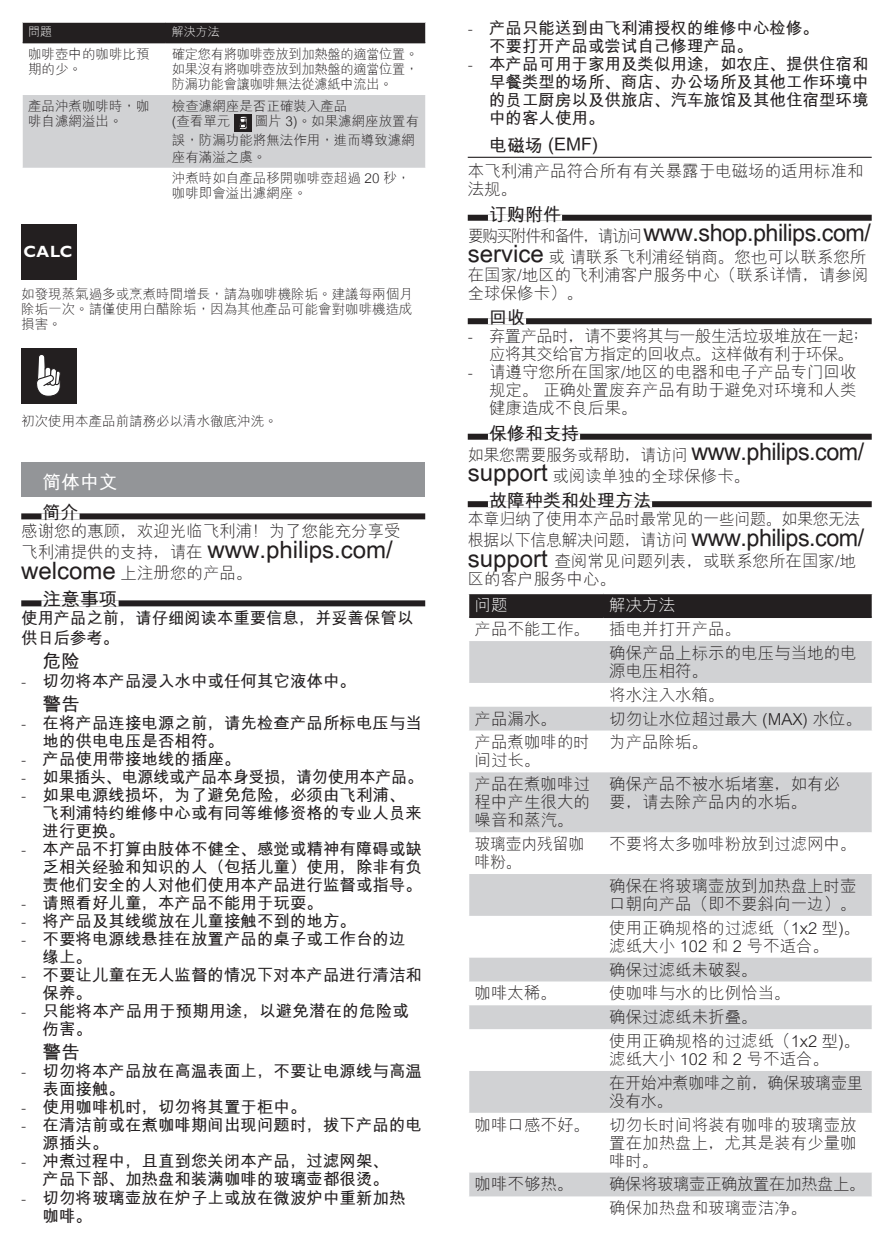
<style>
.page{position:relative;width:893px;height:1259px;background:#fff}
.page>*{position:absolute;margin:0;border:0;box-sizing:border-box;transform-origin:0 0}
.t1{font:24px "M Hei GB Bold";letter-spacing:-.02em;color:#231f20}
.t2{font:24px "M Hei GB Bold";color:#231f20}
.t3{font:700 18.75px "M Hei B5";color:#231f20}
.t4{font:18.75px "M Hei GB Bold";color:#fff}
.t5{font:18.75px "M Hei GB Bold";color:#231f20}
.t6{font:18px "M Hei GB Bold";color:#231f20}
.t7{font:16.5px/18px "M Hei GB Bold";color:#231f20}
.t8{font:16.5px/18px "M Hei GB Light";color:#231f20}
.t9{font:16.5px/18px "M Hei GB Light";letter-spacing:-.02em;color:#231f20}
.t10{font:16.5px/18px "M Hei GB Light";letter-spacing:-.04em;color:#231f20;text-align:center}
.t11{font:16.5px/23.9px "M Hei GB Light";letter-spacing:-.03em;color:#231f20}
.t12{font:16.5px "M Hei GB Bold";letter-spacing:-.02em;color:#231f20}
.t13{font:16.5px "M Hei GB Light";color:#fff}
.t14{font:700 16.35px "Gill Sans Alt One WGL";color:#fff}
.t15{font:300 13.5px/15px "M Hei B5";color:#231f20}
.t16{font:300 12px "M Hei B5";color:#fff}
.s1{font-family:"M Hei GB Light";font-size:16.5px}
.s2{font-family:"M Hei GB Bold";font-size:24px}
.s3{font-family:"M Hei GB Bold";font-weight:400}
.s4{font-family:"Gill Sans Alt One WGL Light"}
</style>
<div class="page">
<hr style="left:468px;top:157px;width:404px;height:1px;background:#231f20">
<div style="left:468px;top:215px;width:404px;height:6px;background:#231f20"></div>
<div style="left:488px;top:215px;width:74px;height:6px;background:#fff"></div>
<div style="left:468px;top:318px;width:404px;height:6px;background:#231f20"></div>
<div style="left:488px;top:318px;width:38px;height:6px;background:#fff"></div>
<div style="left:468px;top:434px;width:404px;height:6px;background:#231f20"></div>
<div style="left:488px;top:434px;width:92px;height:6px;background:#fff"></div>
<div style="left:468px;top:501px;width:404px;height:6px;background:#231f20"></div>
<div style="left:488px;top:501px;width:164px;height:6px;background:#fff"></div>
<svg style="left:469px;top:641px;width:403px;height:555px"></svg>
<svg style="left:468px;top:593px;width:405px;height:23px;background:#2f2b2c"></svg>
<hr style="left:469px;top:616px;width:134px;height:2px;background:#231f20">
<hr style="left:603px;top:616px;width:269px;height:2px;background:#231f20">
<div style="left:21px;top:513px;width:404px;height:6px;background:#231f20"></div>
<div style="left:41px;top:513px;width:39px;height:6px;background:#fff"></div>
<div style="left:21px;top:600px;width:404px;height:6px;background:#231f20"></div>
<div style="left:41px;top:600px;width:78px;height:6px;background:#fff"></div>
<div style="left:23px;top:23px;width:402px;height:19px;background:#231f20"></div>
<hr style="left:23px;top:42px;width:143px;height:1px;background:#231f20">
<hr style="left:166px;top:42px;width:259px;height:1px;background:#231f20">
<div style="left:22px;top:95px;width:404px;height:73px;background:#d1d2d4"></div>
<div style="left:21px;top:224px;width:56px;height:55px;background:#231f20"></div>
<div style="left:21px;top:348px;width:56px;height:56px;background:#231f20"></div>
<svg style="left:37px;top:355px;width:24px;height:42px"></svg>
<div style="left:21px;top:463px;width:404px;height:34px;background:#939598"></div>
<p class="t16" style="left:28px;top:25px;width:26px">問題</p>
<p class="t16" style="left:172px;top:25px;width:49px">解決方法</p>
<p class="t15" style="left:28px;top:47px;width:123px">咖啡壺中的咖啡比預期的少。</p>
<p class="t15" style="left:172px;top:47px;width:248px;text-align:justify">確定您有將咖啡壺放到加熱盤的適當位置。如果沒有將咖啡壺放到加熱盤的適當位置，防漏功能會讓咖啡無法從濾紙中流出。</p>
<p class="t15" style="left:28px;top:99px;width:123px">產品沖煮咖啡時，咖啡自濾網溢出。</p>
<p class="t15" style="left:172px;top:99px;width:177px">檢查濾網座是否正確裝入產品(查看單元</p>
<p class="t15" style="left:172px;top:111px;width:249px;line-height:19.5px;text-indent:83px">圖片 3)。如果濾網座放置有誤，防漏功能將無法作用，進而導致濾網</p>
<p class="t15" style="left:172px;top:146px;width:240px;line-height:21.6px">座有滿溢之虞。<br>沖煮時如自產品移開咖啡壺超過 20 秒，</p>
<p class="t15" style="left:172px;top:186px;width:137px">咖啡即會溢出濾網座。</p>
<p class="t14" style="left:24px;top:240px;width:50px">CALC</p>
<p class="t15" style="left:21px;top:287px;width:393px;text-align:justify">如發現蒸氣過多或烹煮時間增長，請為咖啡機除垢。建議每兩個月除垢一次。請僅使用白醋除垢，因為其他產品可能會對咖啡機造成損害。</p>
<p class="t15" style="left:21px;top:414px;width:258px">初次使用本產品前請務必以清水徹底沖洗。</p>
<p class="t4" style="left:43px;top:473px;width:76px">简体中文</p>
<p class="t6" style="left:43px;top:504px;width:37px">简介</p>
<p class="t8" style="left:21px;top:523px;width:381px">感谢您的惠顾，欢迎光临飞利浦！为了您能充分享受</p>
<h1 class="t2" style="left:21px;top:539px;width:373px"><span class="s1">飞利浦提供的支持，请在</span> www.philips.com/</h1>
<p class="t8" style="left:21px;top:565px;width:233px"><span class="s2">welcome</span> 上注册您的产品。</p>
<p class="t5" style="left:43px;top:590px;width:76px">注意事项</p>
<p class="t7" style="left:21px;top:608px;width:394px;line-height:19.5px">使用产品之前，请仔细阅读本重要信息，并妥善保管以供日后参考。</p>
<p class="t3" style="left:43px;top:651px;width:39px">危<span class="s3">险</span></p>
<p class="t7" style="left:21px;top:672px;width:336px"><span class="s4">-</span> 切勿将本产品浸入水中或任何其它液体中。</p>
<p class="t3" style="left:43px;top:695px;width:39px">警告</p>
<p class="t7" style="left:43px;top:714px;width:381px;text-indent:-21px"><span class="s4">-</span> 在将产品连接电源之前，请先检查产品所标电压与当地的供电电压是否相符。</p>
<p class="t7" style="left:21px;top:750px;width:221px"><span class="s4">-</span> 产品使用带接地线的插座。</p>
<p class="t12" style="left:21px;top:769px;width:403px"><span class="s4">-</span> 如果插头、电源线或产品本身受损，请勿使用本产品。</p>
<p class="t7" style="left:43px;top:786px;width:381px;text-indent:-21px"><span class="s4">-</span> 如果电源线损坏，为了避免危险，必须由飞利浦、飞利浦特约维修中心或有同等维修资格的专业人员来进行更换。</p>
<p class="t7" style="left:43px;top:840px;width:381px;text-align:justify;text-indent:-21px"><span class="s4">-</span> 本产品不打算由肢体不健全、感觉或精神有障碍或缺乏相关经验和知识的人（包括儿童）使用，除非有负责他们安全的人对他们使用本产品进行监督或指导。</p>
<p class="t7" style="left:21px;top:894px;width:303px"><span class="s4">-</span> 请照看好儿童，本产品不能用于玩耍。</p>
<p class="t7" style="left:21px;top:912px;width:336px"><span class="s4">-</span> 将产品及其线缆放在儿童接触不到的地方。</p>
<p class="t7" style="left:43px;top:930px;width:364px;text-indent:-21px"><span class="s4">-</span> 不要将电源线悬挂在放置产品的桌子或工作台的边缘上。</p>
<p class="t7" style="left:43px;top:966px;width:381px;text-indent:-21px"><span class="s4">-</span> 不要让儿童在无人监督的情况下对本产品进行清洁和保养。</p>
<p class="t7" style="left:43px;top:1002px;width:368px;text-indent:-21px"><span class="s4">-</span> 只能将本产品用于预期用途，以避免潜在的危险或伤害。</p>
<p class="t3" style="left:43px;top:1043px;width:39px">警告</p>
<p class="t7" style="left:43px;top:1062px;width:381px;text-indent:-21px"><span class="s4">-</span> 切勿将本产品放在高温表面上，不要让电源线与高温表面接触。</p>
<p class="t7" style="left:21px;top:1098px;width:287px"><span class="s4">-</span> 使用咖啡机时，切勿将其置于柜中。</p>
<p class="t7" style="left:43px;top:1116px;width:381px;text-indent:-21px"><span class="s4">-</span> 在清洁前或在煮咖啡期间出现问题时，拔下产品的电源插头。</p>
<p class="t7" style="left:21px;top:1152px;width:369px;text-align:right"><span class="s4">-</span> 冲煮过程中，且直到您关闭本产品，过滤网架、产品下部、加热盘和装满咖啡的玻璃壶都很烫。</p>
<p class="t7" style="left:43px;top:1188px;width:364px;text-indent:-21px"><span class="s4">-</span> 切勿将玻璃壶放在炉子上或放在微波炉中重新加热咖啡。</p>
<p class="t7" style="left:489px;top:19px;width:331px;text-indent:-21px"><span class="s4">-</span> 产品只能送到由飞利浦授权的维修中心检修。不要打开产品或尝试自己修理产品。</p>
<p class="t7" style="left:489px;top:55px;width:381px;text-align:justify;text-indent:-21px"><span class="s4">-</span> 本产品可用于家用及类似用途，如农庄、提供住宿和早餐类型的场所、商店、办公场所及其他工作环境中的员工厨房以及供旅店、汽车旅馆及其他住宿型环境中的客人使用。</p>
<p class="t6" style="left:489px;top:137px;width:110px">电磁场 (EMF)</p>
<p class="t8" style="left:468px;top:163px;width:398px">本飞利浦产品符合所有有关暴露于电磁场的适用标准和法规。</p>
<p class="t6" style="left:489px;top:205px;width:73px">订购附件</p>
<h1 class="t1" style="left:468px;top:222px;width:405px"><span class="s1">要购买附件和备件，请访问</span> www.shop.philips.com/</h1>
<p class="t8" style="left:468px;top:248px;width:402px;text-align:justify"><span class="s2">service</span> 或 请联系飞利浦经销商。您也可以联系您所在国家/地区的飞利浦客户服务中心（联系详情，请参阅全球保修卡）。</p>
<p class="t6" style="left:489px;top:308px;width:37px">回收</p>
<p class="t10" style="left:468px;top:328px;width:404px"><span class="s4">-</span> 弃置产品时，请不要将其与一般生活垃圾堆放在一起；应将其交给官方指定的回收点。这样做有利于环保。</p>
<p class="t8" style="left:489px;top:364px;width:369px;text-align:justify;text-indent:-21px"><span class="s4">-</span> 请遵守您所在国家/地区的电器和电子产品专门回收规定。 正确处置废弃产品有助于避免对环境和人类健康造成不良后果。</p>
<p class="t6" style="left:489px;top:424px;width:91px">保修和支持</p>
<h1 class="t1" style="left:468px;top:441px;width:398px"><span class="s1">如果您需要服务或帮助，请访问</span> www.philips.com/</h1>
<p class="t8" style="left:468px;top:467px;width:284px"><span class="s2">support</span> 或阅读单独的全球保修卡。</p>
<p class="t6" style="left:489px;top:491px;width:163px">故障种类和处理方法</p>
<p class="t9" style="left:468px;top:510px;width:394px">本章归纳了使用本产品时最常见的一些问题。如果您无法</p>
<h1 class="t1" style="left:468px;top:527px;width:398px"><span class="s1">根据以下信息解决问题，请访问</span> www.philips.com/</h1>
<p class="t8" style="left:468px;top:552px;width:390px"><span class="s2">support</span> 查阅常见问题列表，或联系您所在国家/地区的客户服务中心。</p>
<p class="t13" style="left:474px;top:596px;width:34px">问题</p>
<p class="t13" style="left:609px;top:596px;width:67px">解决方法</p>
<p class="t8" style="left:609px;top:617px;width:249px;line-height:23.9px;text-indent:-135px">产品不能工作。 插电并打开产品。<br>确保产品上标示的电压与当地的电</p>
<p class="t8" style="left:609px;top:659px;width:117px;line-height:23.9px">源电压相符。将水注入水箱。</p>
<p class="t8" style="left:474px;top:710px;width:84px">产品漏水。</p>
<p class="t8" style="left:609px;top:710px;width:254px">切勿让水位超过最大 (MAX) 水位。</p>
<p class="t8" style="left:474px;top:734px;width:117px">产品煮咖啡的时间过长。</p>
<p class="t8" style="left:609px;top:734px;width:101px">为产品除垢。</p>
<p class="t8" style="left:474px;top:775px;width:117px;text-align:justify">产品在煮咖啡过程中产生很大的噪音和蒸汽。</p>
<p class="t8" style="left:609px;top:775px;width:232px">确保产品不被水垢堵塞，如有必要，请去除产品内的水垢。</p>
<p class="t9" style="left:474px;top:835px;width:112px">玻璃壶内残留咖啡粉。</p>
<p class="t8" style="left:609px;top:835px;width:249px">不要将太多咖啡粉放到过滤网中。</p>
<p class="t8" style="left:609px;top:877px;width:249px">确保在将玻璃壶放到加热盘上时壶口朝向产品（即不要斜向一边）。</p>
<p class="t8" style="left:609px;top:919px;width:253px">使用正确规格的过滤纸（1x2 型)。滤纸大小 102 和 2 号不适合。</p>
<p class="t8" style="left:609px;top:961px;width:150px">确保过滤纸未破裂。</p>
<p class="t8" style="left:474px;top:984px;width:84px">咖啡太稀。</p>
<p class="t8" style="left:609px;top:982px;width:253px;line-height:23.9px">使咖啡与水的比例恰当。<br>确保过滤纸未折叠。<br>使用正确规格的过滤纸（1x2 型)。</p>
<p class="t9" style="left:609px;top:1047px;width:255px;line-height:23.9px">滤纸大小 102 和 2 号不适合。<br>在开始冲煮咖啡之前，确保玻璃壶里</p>
<p class="t8" style="left:474px;top:1089px;width:384px;line-height:23.9px;text-indent:135px">没有水。<br>咖啡口感不好。 切勿长时间将装有咖啡的玻璃壶放</p>
<p class="t8" style="left:609px;top:1134px;width:249px">置在加热盘上，尤其是装有少量咖啡时。</p>
<p class="t8" style="left:474px;top:1175px;width:100px">咖啡不够热。</p>
<p class="t11" style="left:609px;top:1173px;width:258px">确保将玻璃壶正确放置在加热盘上。确保加热盘和玻璃壶洁净。</p>
</div>
